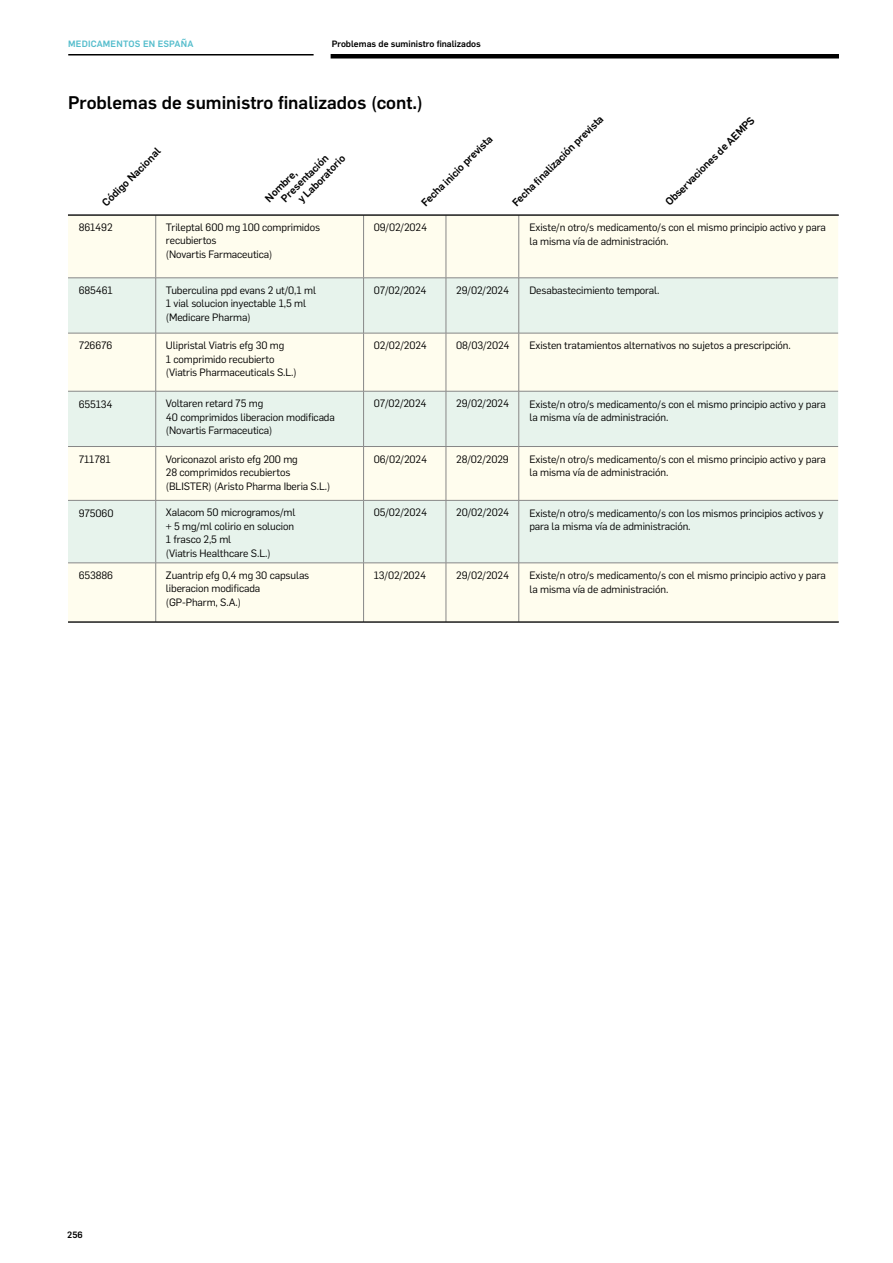
<style>
.page{position:relative;width:893px;height:1263px;background:#fff}
.page>*{position:absolute;margin:0;border:0;box-sizing:border-box;transform-origin:0 0}
.t1{font:500 18px "Flama";color:#000}
.t2{font:10.5px/13.5px "Flama";letter-spacing:-.01em;color:#000}
.t3{font:500 10.5px "Flama";color:#000}
.t4{font:500 9px "Flama";color:#000}
.t5{font:500 9px "Flama";letter-spacing:.02em;color:#55bdcc}
</style>
<div class="page">
<div style="left:331px;top:54px;width:508px;height:5px;background:#000"></div>
<hr style="left:68px;top:54px;width:246px;height:2px;background:#000">
<div style="left:68px;top:216px;width:770px;height:405px;background:#fffdee"></div>
<svg style="left:68px;top:279px;width:770px;height:284px;background:#eff6ec"></svg>
<hr style="left:155px;top:215px;width:1px;height:63px;background:#878787">
<hr style="left:363px;top:215px;width:1px;height:63px;background:#878787">
<hr style="left:446px;top:215px;width:1px;height:63px;background:#878787">
<hr style="left:518px;top:215px;width:1px;height:63px;background:#878787">
<hr style="left:68px;top:278px;width:88px;height:1px;background:#878787">
<hr style="left:156px;top:278px;width:208px;height:1px;background:#878787">
<hr style="left:155px;top:278px;width:1px;height:55px;background:#878787">
<hr style="left:364px;top:278px;width:82px;height:1px;background:#878787">
<hr style="left:363px;top:278px;width:1px;height:55px;background:#878787">
<hr style="left:446px;top:278px;width:73px;height:1px;background:#878787">
<hr style="left:446px;top:278px;width:1px;height:55px;background:#878787">
<hr style="left:519px;top:278px;width:319px;height:1px;background:#878787">
<hr style="left:518px;top:278px;width:1px;height:55px;background:#878787">
<hr style="left:68px;top:333px;width:88px;height:1px;background:#878787">
<hr style="left:156px;top:333px;width:208px;height:1px;background:#878787">
<hr style="left:155px;top:333px;width:1px;height:58px;background:#878787">
<hr style="left:364px;top:333px;width:82px;height:1px;background:#878787">
<hr style="left:363px;top:333px;width:1px;height:58px;background:#878787">
<hr style="left:446px;top:333px;width:73px;height:1px;background:#878787">
<hr style="left:446px;top:333px;width:1px;height:58px;background:#878787">
<hr style="left:519px;top:333px;width:319px;height:1px;background:#878787">
<hr style="left:518px;top:333px;width:1px;height:58px;background:#878787">
<hr style="left:68px;top:391px;width:88px;height:1px;background:#878787">
<hr style="left:156px;top:391px;width:208px;height:1px;background:#878787">
<hr style="left:155px;top:391px;width:1px;height:55px;background:#878787">
<hr style="left:364px;top:391px;width:82px;height:1px;background:#878787">
<hr style="left:363px;top:391px;width:1px;height:55px;background:#878787">
<hr style="left:446px;top:391px;width:73px;height:1px;background:#878787">
<hr style="left:446px;top:391px;width:1px;height:55px;background:#878787">
<hr style="left:519px;top:391px;width:319px;height:1px;background:#878787">
<hr style="left:518px;top:391px;width:1px;height:55px;background:#878787">
<hr style="left:68px;top:446px;width:88px;height:1px;background:#878787">
<hr style="left:156px;top:446px;width:208px;height:1px;background:#878787">
<hr style="left:155px;top:447px;width:1px;height:53px;background:#878787">
<hr style="left:364px;top:446px;width:82px;height:1px;background:#878787">
<hr style="left:363px;top:447px;width:1px;height:53px;background:#878787">
<hr style="left:446px;top:446px;width:73px;height:1px;background:#878787">
<hr style="left:446px;top:447px;width:1px;height:53px;background:#878787">
<hr style="left:519px;top:446px;width:319px;height:1px;background:#878787">
<hr style="left:518px;top:447px;width:1px;height:53px;background:#878787">
<hr style="left:68px;top:500px;width:88px;height:1px;background:#878787">
<hr style="left:156px;top:500px;width:208px;height:1px;background:#878787">
<hr style="left:155px;top:501px;width:1px;height:62px;background:#878787">
<hr style="left:364px;top:500px;width:82px;height:1px;background:#878787">
<hr style="left:363px;top:501px;width:1px;height:62px;background:#878787">
<hr style="left:446px;top:500px;width:73px;height:1px;background:#878787">
<hr style="left:446px;top:501px;width:1px;height:62px;background:#878787">
<hr style="left:519px;top:500px;width:319px;height:1px;background:#878787">
<hr style="left:518px;top:501px;width:1px;height:62px;background:#878787">
<hr style="left:68px;top:563px;width:88px;height:1px;background:#878787">
<hr style="left:156px;top:563px;width:208px;height:1px;background:#878787">
<hr style="left:155px;top:563px;width:1px;height:59px;background:#878787">
<hr style="left:364px;top:563px;width:82px;height:1px;background:#878787">
<hr style="left:363px;top:563px;width:1px;height:59px;background:#878787">
<hr style="left:446px;top:563px;width:73px;height:1px;background:#878787">
<hr style="left:446px;top:563px;width:1px;height:59px;background:#878787">
<hr style="left:519px;top:563px;width:319px;height:1px;background:#878787">
<hr style="left:518px;top:563px;width:1px;height:59px;background:#878787">
<hr style="left:68px;top:622px;width:88px;height:1px;background:#878787">
<hr style="left:156px;top:622px;width:208px;height:1px;background:#878787">
<hr style="left:364px;top:622px;width:82px;height:1px;background:#878787">
<hr style="left:446px;top:622px;width:73px;height:1px;background:#878787">
<hr style="left:519px;top:622px;width:319px;height:1px;background:#878787">
<hr style="left:68px;top:215px;width:771px;height:1px;background:#000">
<hr style="left:68px;top:621px;width:771px;height:1px;background:#000">
<p class="t5" style="left:68px;top:37px;width:127px">MEDICAMENTOS EN ESPAÑA</p>
<p class="t4" style="left:332px;top:37px;width:151px">Problemas de suministro finalizados</p>
<h1 class="t1" style="left:68px;top:90px;width:356px">Problemas de suministro finalizados (cont.)</h1>
<p class="t3" style="left:99px;top:199px;width:79px;rotate:-45deg">Código Nacional</p>
<p class="t3" style="left:418px;top:199px;width:97px;rotate:-45deg">Fecha inicio prevista</p>
<p class="t3" style="left:278px;top:195px;width:63px;rotate:-45deg">Presentación</p>
<p class="t3" style="left:294px;top:195px;width:64px;rotate:-45deg">y Laboratorio</p>
<p class="t3" style="left:261px;top:195px;width:42px;rotate:-45deg">Nombre,</p>
<p class="t3" style="left:509px;top:199px;width:125px;rotate:-45deg">Fecha fi nalización prevista</p>
<p class="t3" style="left:662px;top:198px;width:123px;rotate:-45deg">Observaciones de AEMPS</p>
<p class="t2" style="left:79px;top:220px;width:35px">861492</p>
<p class="t2" style="left:166px;top:220px;width:156px">Trileptal 600 mg 100 comprimidos recubiertos<br>(Novartis Farmaceutica)</p>
<p class="t2" style="left:374px;top:220px;width:55px">09/02/2024</p>
<p class="t2" style="left:529px;top:220px;width:298px">Existe/n otro/s medicamento/s con el mismo principio activo y para la misma vía de administración.</p>
<p class="t2" style="left:79px;top:283px;width:36px">685461</p>
<p class="t2" style="left:166px;top:283px;width:152px">Tuberculina ppd evans 2 ut/0,1 ml<br>1 vial solucion inyectable 1,5 ml (Medicare Pharma)</p>
<p class="t2" style="left:374px;top:283px;width:54px">07/02/2024</p>
<p class="t2" style="left:456px;top:283px;width:54px">29/02/2024</p>
<p class="t2" style="left:529px;top:283px;width:132px">Desabastecimiento temporal.</p>
<p class="t2" style="left:79px;top:338px;width:35px">726676</p>
<p class="t2" style="left:166px;top:338px;width:132px">Ulipristal Viatris efg 30 mg<br>1 comprimido recubierto (Viatris Pharmaceuticals S.L.)</p>
<p class="t2" style="left:374px;top:338px;width:55px">02/02/2024</p>
<p class="t2" style="left:456px;top:338px;width:55px">08/03/2024</p>
<p class="t2" style="left:529px;top:338px;width:263px">Existen tratamientos alternativos no sujetos a prescripción.</p>
<p class="t2" style="left:79px;top:396px;width:35px">655134</p>
<p class="t2" style="left:166px;top:396px;width:170px">Voltaren retard 75 mg<br>40 comprimidos liberacion modificada (Novartis Farmaceutica)</p>
<p class="t2" style="left:374px;top:396px;width:54px">07/02/2024</p>
<p class="t2" style="left:456px;top:396px;width:54px">29/02/2024</p>
<p class="t2" style="left:529px;top:396px;width:298px">Existe/n otro/s medicamento/s con el mismo principio activo y para la misma vía de administración.</p>
<p class="t2" style="left:79px;top:452px;width:34px">711781</p>
<p class="t2" style="left:166px;top:451px;width:166px">Voriconazol aristo efg 200 mg<br>28 comprimidos recubiertos (BLISTER) (Aristo Pharma Iberia S.L.)</p>
<p class="t2" style="left:374px;top:451px;width:55px">06/02/2024</p>
<p class="t2" style="left:456px;top:451px;width:54px">28/02/2029</p>
<p class="t2" style="left:529px;top:452px;width:298px">Existe/n otro/s medicamento/s con el mismo principio activo y para la misma vía de administración.</p>
<p class="t2" style="left:79px;top:506px;width:36px">975060</p>
<p class="t2" style="left:166px;top:505px;width:131px">Xalacom 50 microgramos/ml + 5 mg/ml colirio en solucion<br>1 frasco 2,5 ml<br>(Viatris Healthcare S.L.)</p>
<p class="t2" style="left:374px;top:505px;width:55px">05/02/2024</p>
<p class="t2" style="left:456px;top:505px;width:55px">20/02/2024</p>
<p class="t2" style="left:529px;top:506px;width:296px">Existe/n otro/s medicamento/s con los mismos principios activos y para la misma vía de administración.</p>
<p class="t2" style="left:79px;top:568px;width:36px">653886</p>
<p class="t2" style="left:166px;top:568px;width:145px">Zuantrip efg 0,4 mg 30 capsulas liberacion modificada (GP-Pharm, S.A.)</p>
<p class="t2" style="left:374px;top:568px;width:54px">13/02/2024</p>
<p class="t2" style="left:456px;top:568px;width:54px">29/02/2024</p>
<p class="t2" style="left:529px;top:568px;width:298px">Existe/n otro/s medicamento/s con el mismo principio activo y para la misma vía de administración.</p>
<p class="t4" style="left:67px;top:1229px;width:17px">256</p>
</div>
